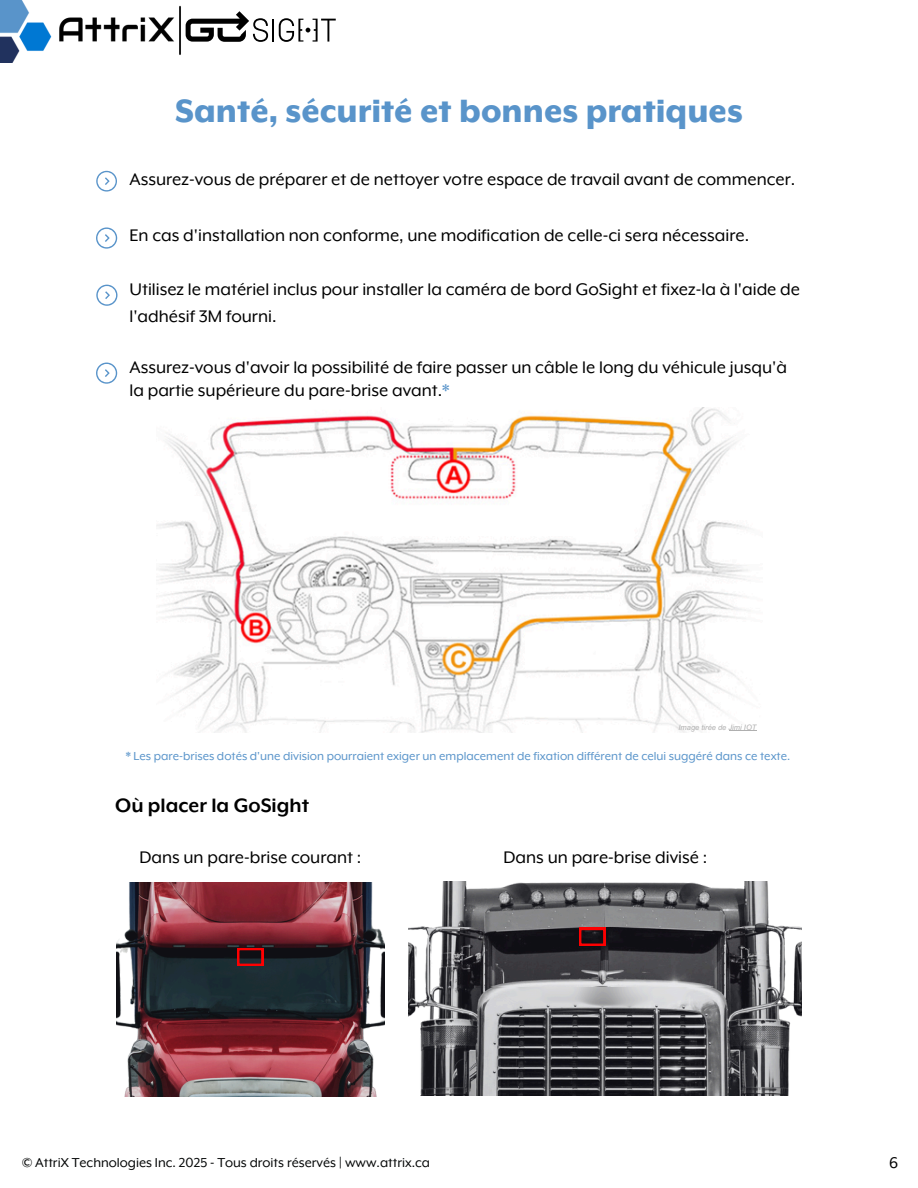
<style>
.page{position:relative;width:918px;height:1188px;background:#fff}
.page>*{position:absolute;margin:0;border:0;box-sizing:border-box;transform-origin:0 0}
.t1{font:800 37.5px "Mr Eaves XL Mod OT";color:#5994ca}
.t2{font:700 22.5px "Mr Eaves XL Mod OT";color:#000}
.t3{font:19.5px/22.5px "Mr Eaves XL Mod OT";color:#000}
.t4{font:18px "Mr Eaves XL Mod OT";color:#000}
.t5{font:15px "Mr Eaves XL Mod OT";color:#040606}
.t6{font:13.5px "Mr Eaves XL Mod OT";color:#5994ca}
.t7{font:italic 7.5px "Arial MT Pro";color:#afafaf}
.s1{color:#5994ca}
</style>
<div class="page">
<img style="left:0;top:0;width:181px;height:62px">
<svg style="left:186px;top:11px;width:82px;height:31px"></svg>
<hr style="left:272px;top:19px;width:2px;height:23px;background:#000">
<svg style="left:279px;top:18px;width:57px;height:24px"></svg>
<img style="left:156px;top:408px;width:601px;height:325px">
<svg style="left:729px;top:730px;width:27px;height:1px"></svg>
<svg style="left:96px;top:363px;width:21px;height:21px"></svg>
<svg style="left:96px;top:171px;width:21px;height:21px"></svg>
<svg style="left:96px;top:227px;width:21px;height:22px"></svg>
<svg style="left:96px;top:285px;width:21px;height:21px"></svg>
<img style="left:409px;top:882px;width:392px;height:214px">
<img style="left:460px;top:928px;width:285px;height:58px">
<svg style="left:579px;top:928px;width:26px;height:18px"></svg>
<img style="left:116px;top:883px;width:269px;height:214px">
<svg style="left:237px;top:948px;width:26px;height:18px"></svg>
<p class="t1" style="left:175px;top:94px;width:569px">Santé, sécurité et bonnes pratiques</p>
<h3 class="t3" style="left:129px;top:168px;width:667px">Assurez-vous de préparer et de nettoyer votre espace de travail avant de commencer.</h3>
<h3 class="t3" style="left:129px;top:225px;width:621px">En cas d'installation non conforme, une modification de celle-ci sera nécessaire.</h3>
<h3 class="t3" style="left:129px;top:277px;width:672px;line-height:27px">Utilisez le matériel inclus pour installer la caméra de bord GoSight et fixez-la à l'aide de l'adhésif 3M fourni.</h3>
<p class="t3" style="left:129px;top:357px;width:659px">Assurez-vous d'avoir la possibilité de faire passer un câble le long du véhicule jusqu'à la partie supérieure du pare-brise avant.<span class="s1">*</span></p>
<p class="t7" style="left:679px;top:724px;width:79px">Image tirée de Jimi IOT</p>
<h1 class="t6" style="left:126px;top:750px;width:666px">* Les pare-brises dotés d'une division pourraient exiger un emplacement de fixation différent de celui suggéré dans ce texte.</h1>
<p class="t2" style="left:115px;top:796px;width:195px">Où placer la GoSight</p>
<h2 class="t3" style="left:139px;top:847px;width:223px">Dans un pare-brise courant :</h2>
<h4 class="t3" style="left:504px;top:847px;width:205px">Dans un pare-brise divisé :</h4>
<p class="t5" style="left:22px;top:1156px;width:409px">© AttriX Technologies Inc. 2025 - Tous droits réservés | www.attrix.ca</p>
<p class="t4" style="left:889px;top:1155px;width:11px">6</p>
</div>
